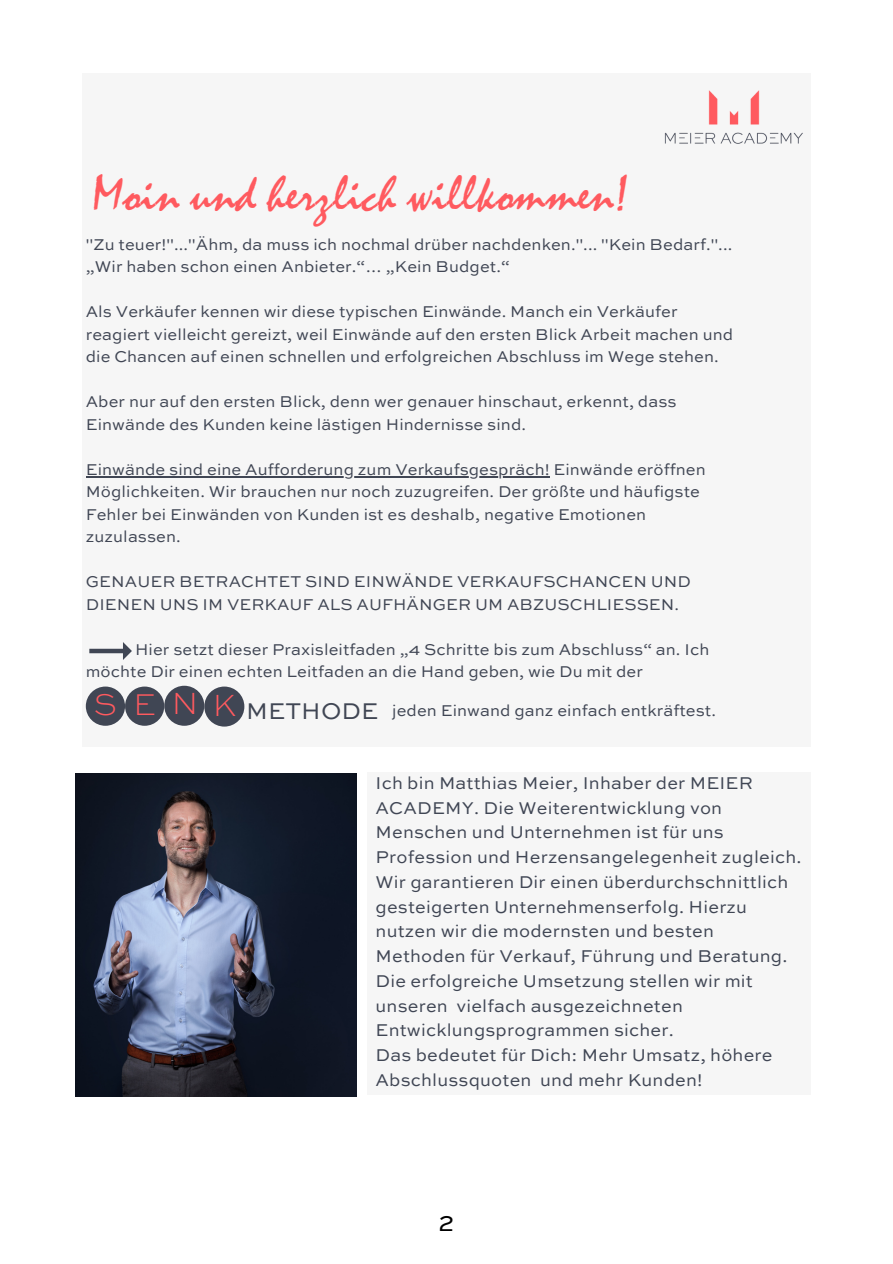
<style>
.page{position:relative;width:893px;height:1264px;background:#fff}
.page>*{position:absolute;margin:0;border:0;box-sizing:border-box;transform-origin:0 0}
.t1{font:42.75px "UKIJ Diwani Yantu";color:#ff5a5f}
.t2{font:26.4px "Sweet Sans Pro";color:#000}
.t3{font:18px/24.8px "Sweet Sans Pro";letter-spacing:.01em;color:#404654}
.t4{font:16.5px/22.5px "Sweet Sans Pro";letter-spacing:.005em;color:#404654}
.s1{font-weight:300;font-stretch:expanded;font-size:31.65px;color:#ff5a5f}
.s2{font-weight:300;font-stretch:expanded;font-size:32.25px;color:#ff5a5f}
.s3{font-size:24px}
</style>
<div class="page">
<img style="left:75px;top:773px;width:281px;height:323px">
<div style="left:82px;top:74px;width:728px;height:672px;background:#f6f6f6"></div>
<hr style="left:86px;top:476px;width:463px;height:1px;background:#404654">
<img style="left:664px;top:90px;width:139px;height:54px">
<svg style="left:89px;top:642px;width:43px;height:18px"></svg>
<div style="left:86px;top:686px;width:39px;height:39px;background:#404654;border-radius:50%"></div>
<div style="left:125px;top:686px;width:39px;height:39px;background:#404654;border-radius:50%"></div>
<div style="left:164px;top:685px;width:40px;height:40px;background:#404654;border-radius:50%"></div>
<div style="left:204px;top:686px;width:40px;height:40px;background:#404654;border-radius:50%"></div>
<div style="left:367px;top:772px;width:443px;height:322px;background:#f6f6f6"></div>
<h1 class="t1" style="left:93px;top:170px;width:537px">Moin und herzlich willkommen!</h1>
<p class="t4" style="left:86px;top:234px;width:648px">"Zu teuer!"..."Ähm, da muss ich nochmal drüber nachdenken."... "Kein Bedarf."... „Wir haben schon einen Anbieter.“… „Kein Budget.“</p>
<p class="t4" style="left:86px;top:302px;width:648px">Als Verkäufer kennen wir diese typischen Einwände. Manch ein Verkäufer reagiert vielleicht gereizt, weil Einwände auf den ersten Blick Arbeit machen und die Chancen auf einen schnellen und erfolgreichen Abschluss im Wege stehen.</p>
<p class="t4" style="left:86px;top:392px;width:592px">Aber nur auf den ersten Blick, denn wer genauer hinschaut, erkennt, dass<br>Einwände des Kunden keine lästigen Hindernisse sind.</p>
<p class="t4" style="left:86px;top:459px;width:621px">Einwände sind eine Aufforderung zum Verkaufsgespräch! Einwände eröffnen Möglichkeiten. Wir brauchen nur noch zuzugreifen. Der größte und häufigste Fehler bei Einwänden von Kunden ist es deshalb, negative Emotionen zuzulassen.</p>
<p class="t4" style="left:86px;top:571px;width:606px">GENAUER BETRACHTET SIND EINWÄNDE VERKAUFSCHANCEN UND<br>DIENEN UNS IM VERKAUF ALS AUFHÄNGER UM ABZUSCHLIESSEN.</p>
<p class="t4" style="left:86px;top:639px;width:625px;text-indent:49px">Hier setzt dieser Praxisleitfaden „4 Schritte bis zum Abschluss“ an. Ich möchte Dir einen echten Leitfaden an die Hand geben, wie Du mit der</p>
<p class="t4" style="left:94px;top:700px;width:624px"><span class="s1">S E</span> <span class="s2">N K</span> <span class="s3">METHODE</span> jeden Einwand ganz einfach entkräftest.</p>
<p class="t3" style="left:375px;top:771px;width:427px">Ich bin Matthias Meier, Inhaber der MEIER ACADEMY. Die Weiterentwicklung von Menschen und Unternehmen ist für uns Profession und Herzensangelegenheit zugleich.<br>Wir garantieren Dir einen überdurchschnittlich gesteigerten Unternehmenserfolg. Hierzu nutzen wir die modernsten und besten Methoden für Verkauf, Führung und Beratung.<br>Die erfolgreiche Umsetzung stellen wir mit unseren vielfach ausgezeichneten Entwicklungsprogrammen sicher.<br>Das bedeutet für Dich: Mehr Umsatz, höhere Abschlussquoten und mehr Kunden!</p>
<h2 class="t2" style="left:438px;top:1210px;width:17px">2</h2>
</div>
